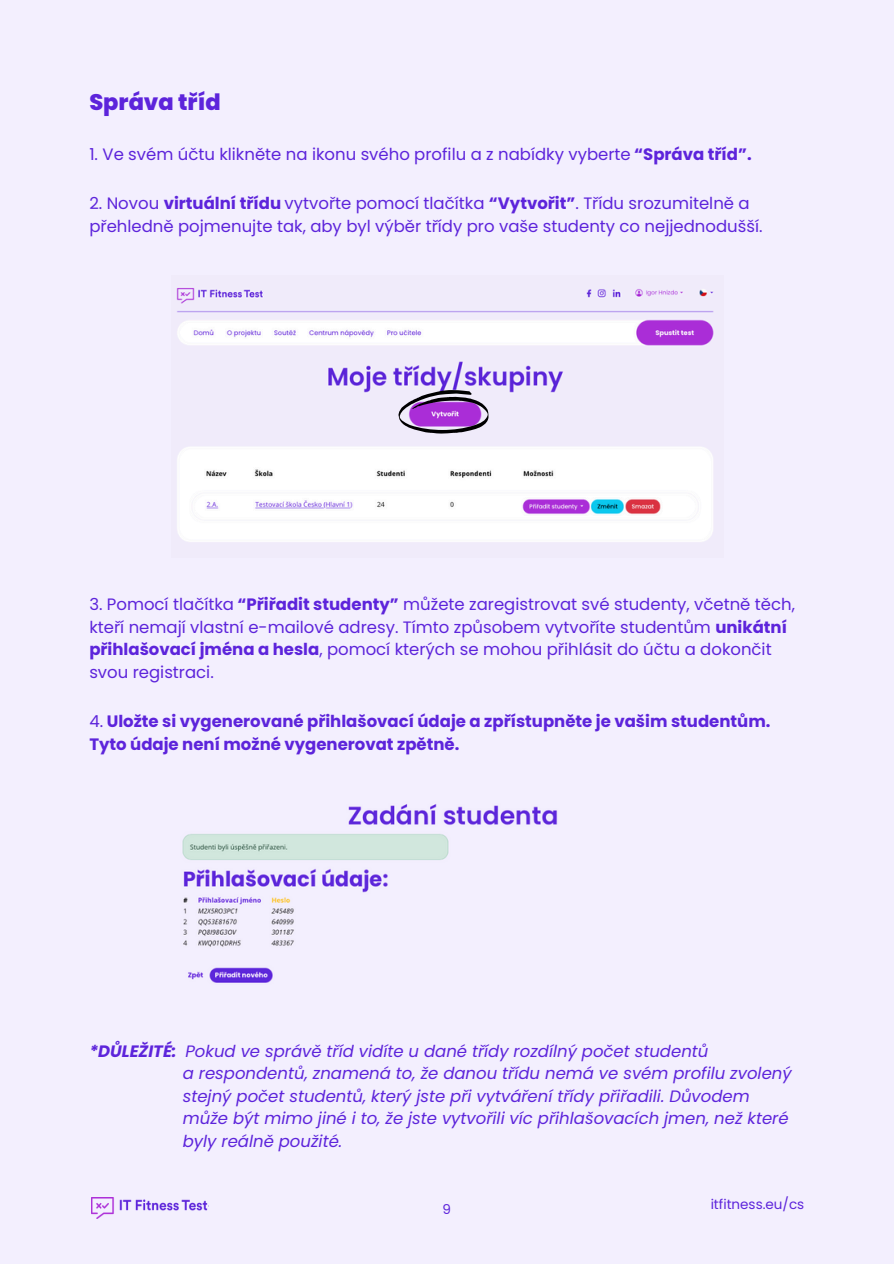
<style>
.page{position:relative;width:894px;height:1264px;background:#fff}
.page>*{position:absolute;margin:0;border:0;box-sizing:border-box;transform-origin:0 0}
.t1{font:800 22.5px "Poppins";color:#5d24db}
.t2{font:16.5px/22.5px "Poppins";color:#5d24db}
.t3{font:italic 16.5px/22.5px "Poppins";color:#5d24db}
.t4{font:700 16.5px/22.5px "Poppins";color:#5d24db}
.t5{font:13.5px "Poppins";color:#5d24db}
.s1{font-weight:700}
.s2{font-weight:400}
</style>
<div class="page">
<div style="left:0;top:0;width:893px;height:1263px;background:#f3effe"></div>
<img style="left:91px;top:1197px;width:117px;height:20px">
<img style="left:176px;top:287px;width:538px;height:255px">
<svg style="left:398px;top:390px;width:90px;height:43px"></svg>
<img style="left:182px;top:804px;width:376px;height:179px">
<h2 class="t1" style="left:89px;top:86px;width:133px">Správa tříd</h2>
<p class="t2" style="left:89px;top:142px;width:663px">1. Ve svém účtu klikněte na ikonu svého profilu a z nabídky vyberte <span class="s1">“Správa tříd”.</span></p>
<p class="t2" style="left:89px;top:192px;width:674px">2. Novou <span class="s1">virtuální třídu</span> vytvořte pomocí tlačítka <span class="s1">“Vytvořit”</span>. Třídu srozumitelně a přehledně pojmenujte tak, aby byl výběr třídy pro vaše studenty co nejjednodušší.</p>
<h2 class="t2" style="left:89px;top:593px;width:707px">3. Pomocí tlačítka <span class="s1">“Přiřadit studenty”</span> můžete zaregistrovat své studenty, včetně těch, kteří nemají vlastní e-mailové adresy. Tímto způsobem vytvoříte studentům <span class="s1">unikátní přihlašovací jména a hesla</span>, pomocí kterých se mohou přihlásit do účtu a dokončit svou registraci.</h2>
<h2 class="t4" style="left:89px;top:710px;width:682px"><span class="s2">4.</span> Uložte si vygenerované přihlašovací údaje a zpřístupněte je vašim studentům.<br>Tyto údaje není možné vygenerovat zpětně.</h2>
<p class="t3" style="left:183px;top:1039px;width:610px;text-indent:-93px"><span class="s1">*DŮLEŽITÉ:</span> Pokud ve správě tříd vidíte u dané třídy rozdílný počet studentů<br>a respondentů, znamená to, že danou třídu nemá ve svém profilu zvolený stejný počet studentů, který jste při vytváření třídy přiřadili. Důvodem může být mimo jiné i to, že jste vytvořili víc přihlašovacích jmen, než které</p>
<h2 class="t3" style="left:183px;top:1129px;width:161px">byly reálně použité.</h2>
<h2 class="t5" style="left:442px;top:1200px;width:10px">9</h2>
<h1 class="t5" style="left:710px;top:1194px;width:95px">itfitness.eu/cs</h1>
</div>
